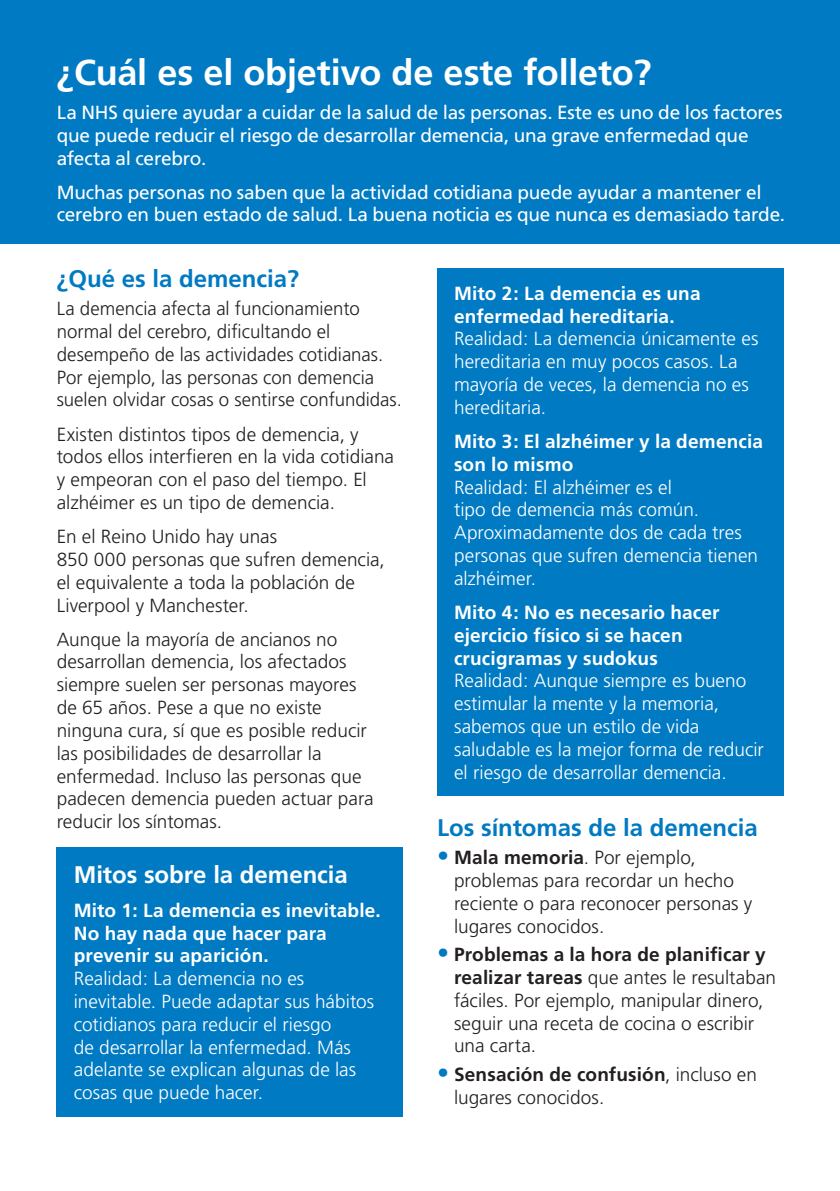
<style>
.page{position:relative;width:840px;height:1191px;background:#fff}
.page>*{position:absolute;margin:0;border:0;box-sizing:border-box;transform-origin:0 0}
.head1{font:700 36px "Frutiger";letter-spacing:-.005em;color:#fff}
.t1{font:700 24px "Frutiger";color:#007ac2}
.t2{font:700 24px "Frutiger";color:#fff}
.body_copy{font:300 19px/22.8px "Frutiger";color:#231f20}
.t3{font:300 19px/22.8px "Frutiger";color:#fff}
.copy_in_box{font:19px/22.8px "Frutiger";letter-spacing:-.01em;color:#fff}
.s1{font-weight:700}
.s2{font-weight:700;font-size:24px;color:#007ac2}
</style>
<div class="page">
<div style="left:0;top:0;width:839px;height:244px;background:#007ac2"></div>
<div style="left:57px;top:847px;width:346px;height:269px;background:#007ac2"></div>
<div style="left:437px;top:268px;width:345px;height:527px;background:#007ac2"></div>
<p class="head1" style="left:57px;top:51px;width:596px">¿Cuál es el objetivo de este folleto?</p>
<p class="copy_in_box" style="left:57px;top:101px;width:726px">La NHS quiere ayudar a cuidar de la salud de las personas. Este es uno de los factores que puede reducir el riesgo de desarrollar demencia, una grave enfermedad que afecta al cerebro.</p>
<p class="copy_in_box" style="left:57px;top:181px;width:729px">Muchas personas no saben que la actividad cotidiana puede ayudar a mantener el cerebro en buen estado de salud. La buena noticia es que nunca es demasiado tarde.</p>
<h1 class="t1" style="left:57px;top:264px;width:244px">¿Qué es la demencia?</h1>
<p class="body_copy" style="left:57px;top:297px;width:347px">La demencia afecta al funcionamiento normal del cerebro, dificultando el desempeño de las actividades cotidianas.<br>Por ejemplo, las personas con demencia suelen olvidar cosas o sentirse confundidas.</p>
<p class="body_copy" style="left:57px;top:423px;width:338px">Existen distintos tipos de demencia, y todos ellos interfieren en la vida cotidiana y empeoran con el paso del tiempo. El alzhéimer es un tipo de demencia.</p>
<p class="body_copy" style="left:57px;top:525px;width:329px">En el Reino Unido hay unas<br>850 000 personas que sufren demencia, el equivalente a toda la población de<br>Liverpool y Manchester.</p>
<p class="body_copy" style="left:57px;top:628px;width:318px">Aunque la mayoría de ancianos no desarrollan demencia, los afectados siempre suelen ser personas mayores de 65 años. Pese a que no existe ninguna cura, sí que es posible reducir las posibilidades de desarrollar la enfermedad. Incluso las personas que padecen demencia pueden actuar para reducir los síntomas.</p>
<p class="t2" style="left:74px;top:860px;width:275px">Mitos sobre la demencia</p>
<p class="t3" style="left:74px;top:899px;width:308px"><span class="s1">Mito 1: La demencia es inevitable.<br>No hay nada que hacer para prevenir su aparición.<br></span>Realidad: La demencia no es inevitable. Puede adaptar sus hábitos cotidianos para reducir el riesgo<br>de desarrollar la enfermedad. Más adelante se explican algunas de las cosas que puede hacer.</p>
<p class="t3" style="left:454px;top:282px;width:306px"><span class="s1">Mito 2: La demencia es una enfermedad hereditaria.<br></span>Realidad: La demencia únicamente es hereditaria en muy pocos casos. La mayoría de veces, la demencia no es hereditaria.</p>
<p class="t3" style="left:454px;top:430px;width:310px"><span class="s1">Mito 3: El alzhéimer y la demencia son lo mismo<br></span>Realidad: El alzhéimer es el<br>tipo de demencia más común.<br>Aproximadamente dos de cada tres personas que sufren demencia tienen alzhéimer.</p>
<p class="t3" style="left:454px;top:601px;width:311px"><span class="s1">Mito 4: No es necesario hacer ejercicio físico si se hacen crucigramas y sudokus<br></span>Realidad: Aunque siempre es bueno estimular la mente y la memoria, sabemos que un estilo de vida saludable es la mejor forma de reducir el riesgo de desarrollar demencia.</p>
<h1 class="t1" style="left:437px;top:813px;width:322px">Los síntomas de la demencia</h1>
<p class="body_copy" style="left:454px;top:846px;width:300px;text-indent:-17px"><span class="s2">•</span> <span class="s1">Mala memoria</span>. Por ejemplo, problemas para recordar un hecho reciente o para reconocer personas y lugares conocidos.</p>
<p class="body_copy" style="left:454px;top:943px;width:323px;text-indent:-17px"><span class="s2">•</span> <span class="s1">Problemas a la hora de planificar y realizar tareas</span> que antes le resultaban fáciles. Por ejemplo, manipular dinero, seguir una receta de cocina o escribir una carta.</p>
<p class="body_copy" style="left:454px;top:1063px;width:304px;text-indent:-17px"><span class="s2">•</span> <span class="s1">Sensación de confusión</span>, incluso en lugares conocidos.</p>
</div>
